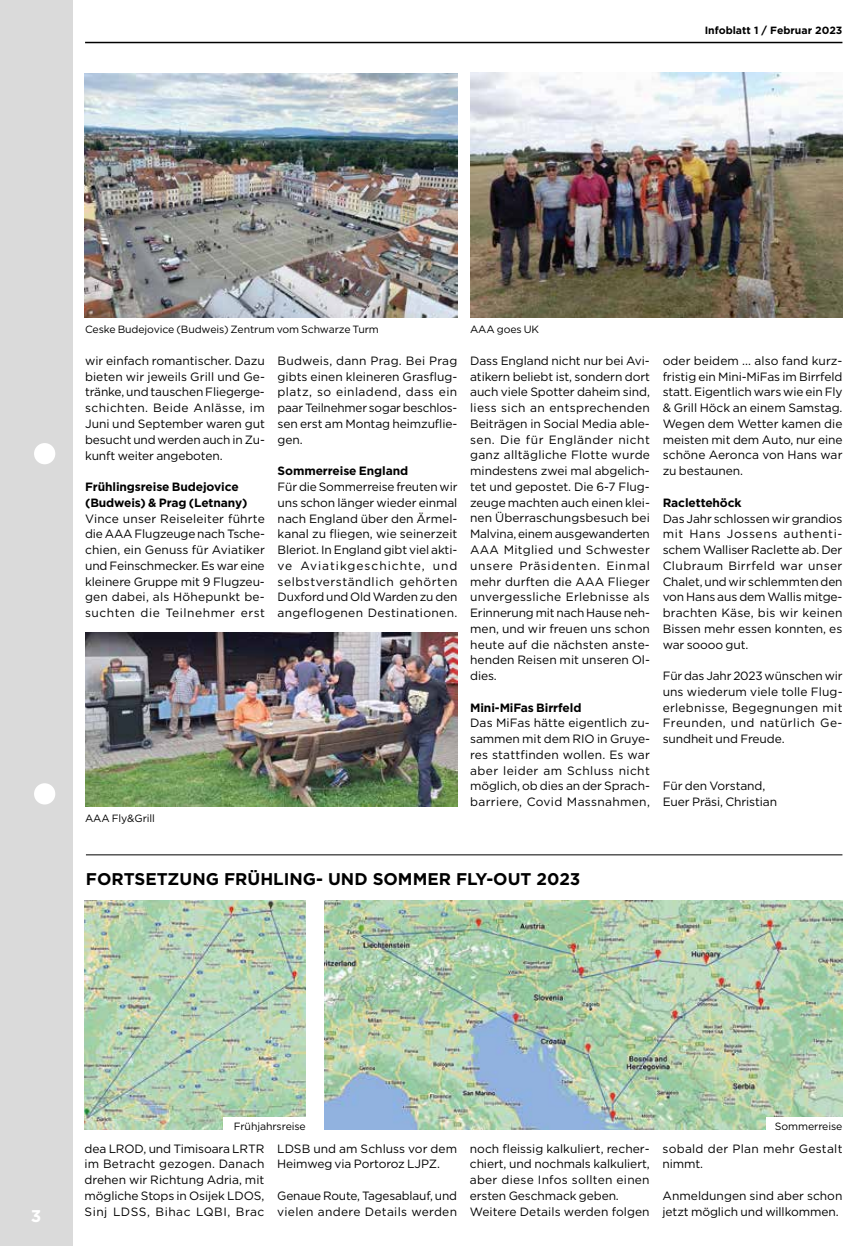
<style>
.page{position:relative;width:868px;height:1246px;background:#fff}
.page>*{position:absolute;margin:0;border:0;box-sizing:border-box;transform-origin:0 0}
.t1{font:700 16.95px "Gotham";color:#000}
.t2{font:700 16.95px "Gotham";color:#fff}
.t3{font:12px/15.8px "Gotham";color:#000;text-align:justify}
.t4{font:700 12px/15.8px "Gotham";letter-spacing:-.01em;color:#000}
.t5{font:12px/15.8px "Gotham";letter-spacing:.02em;color:#000}
.t6{font:10.5px "Gotham";letter-spacing:-.01em;color:#000}
.t7{font:700 10.5px "Gotham";color:#000}
</style>
<div class="page">
<div style="left:0;top:0;width:72px;height:1246px;background:#dadada"></div>
<div style="left:34px;top:443px;width:21px;height:21px;background:#fff;border-radius:50%"></div>
<div style="left:34px;top:783px;width:21px;height:21px;background:#fff;border-radius:50%"></div>
<hr style="left:85px;top:42px;width:757px;height:1px;background:#000">
<img style="left:85px;top:73px;width:372px;height:245px">
<img style="left:470px;top:73px;width:372px;height:245px">
<img style="left:85px;top:632px;width:372px;height:174px">
<hr style="left:86px;top:854px;width:756px;height:1px;background:#000">
<img style="left:325px;top:900px;width:517px;height:229px">
<img style="left:85px;top:900px;width:221px;height:229px">
<div style="left:223px;top:1117px;width:83px;height:17px;background:#fff"></div>
<div style="left:765px;top:1117px;width:77px;height:17px;background:#fff"></div>
<p class="t7" style="left:704px;top:23px;width:139px">Infoblatt 1 / Februar 2023</p>
<p class="t6" style="left:85px;top:323px;width:295px">Ceske Budejovice (Budweis) Zentrum vom Schwarze Turm</p>
<p class="t6" style="left:470px;top:323px;width:70px">AAA goes UK</p>
<p class="t3" style="left:85px;top:353px;width:181px">wir einfach romantischer. Dazu bieten wir jeweils Grill und Ge&shy;tränke, und tauschen Fliegerge&shy;schichten. Beide Anlässe, im Juni und September waren gut besucht und werden auch in Zu&shy;kunft weiter angeboten.</p>
<p class="t4" style="left:85px;top:479px;width:164px">Frühlingsreise Budejovice (Budweis) &amp; Prag (Letnany)</p>
<p class="t3" style="left:85px;top:510px;width:181px">Vince unser Reiseleiter führte die AAA Flugzeuge nach Tsche&shy;chien, ein Genuss für Aviatiker und Feinschmecker. Es war eine kleinere Gruppe mit 9 Flugzeu&shy;gen dabei, als Höhepunkt be&shy;suchten die Teilnehmer erst</p>
<p class="t3" style="left:277px;top:353px;width:181px">Budweis, dann Prag. Bei Prag gibts einen kleineren Grasflug&shy;platz, so einladend, dass ein paar Teilnehmer sogar beschlos&shy;sen erst am Montag heimzuflie&shy;gen.</p>
<p class="t4" style="left:277px;top:463px;width:132px">Sommerreise England</p>
<p class="t3" style="left:277px;top:479px;width:181px">Für die Sommerreise freuten wir uns schon länger wieder einmal nach England über den Ärmel&shy;kanal zu fliegen, wie seinerzeit Bleriot. In England gibt viel akti&shy;ve Aviatikgeschichte, und selbstverständlich gehörten Duxford und Old Warden zu den angeflogenen Destinationen.</p>
<p class="t6" style="left:85px;top:811px;width:71px">AAA Fly&amp;Grill</p>
<p class="t3" style="left:470px;top:353px;width:181px">Dass England nicht nur bei Avi&shy;atikern beliebt ist, sondern dort auch viele Spotter daheim sind, liess sich an entsprechenden Beiträgen in Social Media able&shy;sen. Die für Engländer nicht ganz alltägliche Flotte wurde mindestens zwei mal abgelich&shy;tet und gepostet. Die 6-7 Flug&shy;zeuge machten auch einen klei&shy;nen Überraschungsbesuch bei Malvina, einem ausgewanderten AAA Mitglied und Schwester unsere Präsidenten. Einmal mehr durften die AAA Flieger unvergessliche Erlebnisse als Erinnerung mit nach Hause neh&shy;men, und wir freuen uns schon heute auf die nächsten anste&shy;henden Reisen mit unseren Ol&shy;dies.</p>
<p class="t4" style="left:470px;top:699px;width:113px">Mini-MiFas Birrfeld</p>
<p class="t3" style="left:470px;top:715px;width:181px">Das MiFas hätte eigentlich zu&shy;sammen mit dem RIO in Gruye&shy;res stattfinden wollen. Es war aber leider am Schluss nicht möglich, ob dies an der Sprach&shy;barriere, Covid Massnahmen,</p>
<p class="t3" style="left:662px;top:353px;width:181px">oder beidem ... also fand kurz&shy;fristig ein Mini-MiFas im Birrfeld statt. Eigentlich wars wie ein Fly &amp; Grill Höck an einem Samstag.<br>Wegen dem Wetter kamen die meisten mit dem Auto, nur eine schöne Aeronca von Hans war zu bestaunen.</p>
<p class="t4" style="left:662px;top:494px;width:80px">Raclettehöck</p>
<p class="t3" style="left:662px;top:510px;width:181px">Das Jahr schlossen wir grandios mit Hans Jossens authenti&shy;schem Walliser Raclette ab. Der Clubraum Birrfeld war unser Chalet, und wir schlemmten den von Hans aus dem Wallis mitge&shy;brachten Käse, bis wir keinen Bissen mehr essen konnten, es war soooo gut.</p>
<p class="t3" style="left:662px;top:668px;width:181px;text-align:left">Für das Jahr 2023 wünschen wir uns wiederum viele tolle Flug&shy;erlebnisse, Begegnungen mit<br>Freunden, und natürlich Ge&shy;sundheit und Freude.</p>
<p class="t3" style="left:662px;top:778px;width:116px">Für den Vorstand,<br>Euer Präsi, Christian</p>
<h1 class="t1" style="left:86px;top:867px;width:496px">FORTSETZUNG FRÜHLING- UND SOMMER FLY-OUT 2023</h1>
<h1 class="t2" style="left:31px;top:1205px;width:12px">3</h1>
<p class="t6" style="left:234px;top:1119px;width:74px">Frühjahrsreise</p>
<p class="t6" style="left:774px;top:1119px;width:69px">Sommerreise</p>
<p class="t3" style="left:85px;top:1140px;width:181px">dea LROD, und Timisoara LRTR im Betracht gezogen. Danach drehen wir Richtung Adria, mit mögliche Stops in Osijek LDOS, Sinj LDSS, Bihac LQBI, Brac</p>
<p class="t3" style="left:277px;top:1140px;width:181px">LDSB und am Schluss vor dem<br>Heimweg via Portoroz LJPZ.</p>
<p class="t3" style="left:277px;top:1187px;width:181px">Genaue Route, Tagesablauf, und vielen andere Details werden</p>
<p class="t3" style="left:470px;top:1140px;width:181px;text-align:left">noch fleissig kalkuliert, recher&shy;chiert, und nochmals kalkuliert, aber diese Infos sollten einen ersten Geschmack geben.<br>Weitere Details werden folgen</p>
<p class="t5" style="left:662px;top:1140px;width:181px">sobald der Plan mehr Gestalt nimmt.</p>
<p class="t3" style="left:662px;top:1187px;width:181px">Anmeldungen sind aber schon jetzt möglich und willkommen.</p>
</div>
